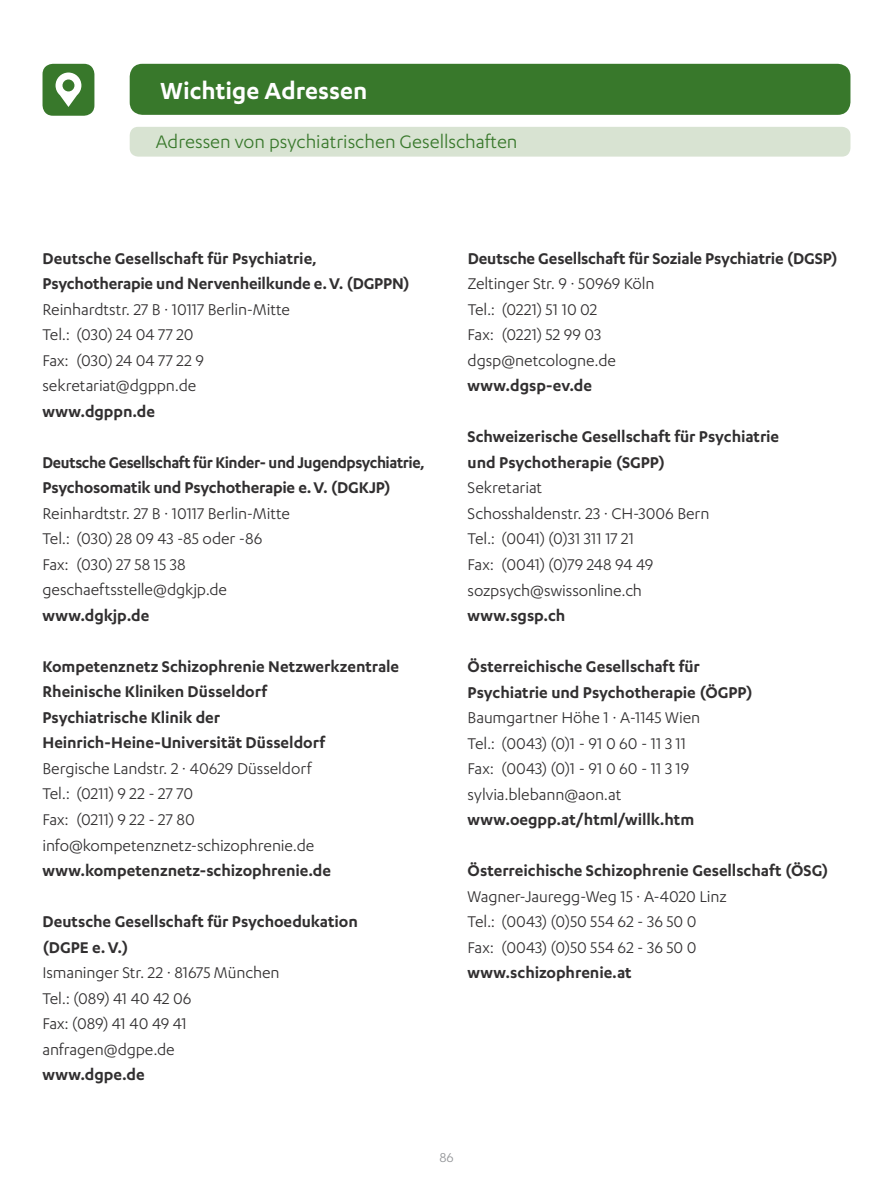
<style>
.page{position:relative;width:893px;height:1191px;background:#fff}
.page>*{position:absolute;margin:0;border:0;box-sizing:border-box;transform-origin:0 0}
.t1{font:600 27px "Karbon";color:#fff}
.t2{font:21px "Karbon";color:#38782b}
.t3{font:18px/25.5px "Karbon";letter-spacing:-.005em;color:#312f30}
.t4{font:600 18px/25.5px "Karbon";letter-spacing:-.005em;color:#312f30}
.t5{font:600 18px/25.5px "Karbon";letter-spacing:-.005em;color:#312f30;scale:.96 1}
.t6{font:15px "Karbon";color:#939598}
</style>
<div class="page">
<div style="left:130px;top:64px;width:720px;height:51px;background:#38782b;border-radius:13px"></div>
<div style="left:43px;top:64px;width:51px;height:52px;background:#38782b;border-radius:10px"></div>
<svg style="left:56px;top:73px;width:25px;height:34px"></svg>
<div style="left:130px;top:127px;width:720px;height:30px;background:#d8e3d2;border-radius:9px"></div>
<h1 class="t1" style="left:160px;top:75px;width:208px">Wichtige Adressen</h1>
<p class="t2" style="left:156px;top:130px;width:363px">Adressen von psychiatrischen Gesellschaften</p>
<p class="t4" style="left:43px;top:245px;width:369px">Deutsche Gesellschaft für Psychiatrie,<br>Psychotherapie und Nervenheilkunde e.V. (DGPPN)</p>
<p class="t3" style="left:43px;top:296px;width:249px">Reinhardtstr. 27 B · 10117 Berlin-Mitte<br>Tel.: (030) 24 04 77 20<br>Fax: (030) 24 04 77 22 9 sekretariat@dgppn.de</p>
<p class="t4" style="left:43px;top:398px;width:114px">www.dgppn.de</p>
<p class="t5" style="left:43px;top:449px;width:400px">Deutsche Gesellschaft für Kinder- und Jugendpsychiatrie,<br>Psychosomatik und Psychotherapie e.V. (DGKJP)</p>
<p class="t3" style="left:42px;top:500px;width:249px">Reinhardtstr. 27 B · 10117 Berlin-Mitte<br>Tel.: (030) 28 09 43 -85 oder -86<br>Fax: (030) 27 58 15 38 geschaeftsstelle@dgkjp.de</p>
<p class="t4" style="left:42px;top:602px;width:108px">www.dgkjp.de</p>
<p class="t4" style="left:42px;top:653px;width:358px">Kompetenznetz Schizophrenie Netzwerkzentrale Rheinische Kliniken Düsseldorf<br>Psychiatrische Klinik der Heinrich-Heine-Universität Düsseldorf</p>
<p class="t3" style="left:42px;top:755px;width:273px">Bergische Landstr. 2 · 40629 Düsseldorf<br>Tel.: (0211) 9 22 - 27 70<br>Fax: (0211) 9 22 - 27 80 info@kompetenznetz-schizophrenie.de</p>
<p class="t4" style="left:42px;top:857px;width:290px">www.kompetenznetz-schizophrenie.de</p>
<p class="t4" style="left:42px;top:908px;width:317px">Deutsche Gesellschaft für Psychoedukation (DGPE e.V.)</p>
<p class="t3" style="left:42px;top:959px;width:239px">Ismaninger Str. 22 · 81675 München<br>Tel.: (089) 41 40 42 06<br>Fax: (089) 41 40 49 41 anfragen@dgpe.de</p>
<p class="t4" style="left:42px;top:1061px;width:104px">www.dgpe.de</p>
<p class="t4" style="left:468px;top:245px;width:372px">Deutsche Gesellschaft für Soziale Psychiatrie (DGSP)</p>
<p class="t3" style="left:468px;top:271px;width:188px">Zeltinger Str. 9 · 50969 Köln<br>Tel.: (0221) 51 10 02<br>Fax: (0221) 52 99 03 dgsp@netcologne.de</p>
<p class="t4" style="left:468px;top:372px;width:126px">www.dgsp-ev.de</p>
<p class="t4" style="left:468px;top:423px;width:313px">Schweizerische Gesellschaft für Psychiatrie und Psychotherapie (SGPP)</p>
<p class="t3" style="left:468px;top:475px;width:243px">Sekretariat<br>Schosshaldenstr. 23 · CH -3006 Bern<br>Tel.: (0041) (0)31 311 17 21<br>Fax: (0041) (0)79 248 94 49 sozpsych@swissonline.ch</p>
<p class="t4" style="left:468px;top:602px;width:99px">www.sgsp.ch</p>
<p class="t4" style="left:468px;top:653px;width:287px">Österreichische Gesellschaft für<br>Psychiatrie und Psychotherapie (ÖGPP)</p>
<p class="t3" style="left:468px;top:704px;width:234px">Baumgartner Höhe 1 · A-1145 Wien<br>Tel.: (0043) (0)1 - 91 0 60 - 11 3 11<br>Fax: (0043) (0)1 - 91 0 60 - 11 3 19 sylvia.blebann@aon.at</p>
<p class="t4" style="left:468px;top:806px;width:228px">www.oegpp.at/html/willk.htm</p>
<p class="t4" style="left:468px;top:857px;width:362px">Österreichische Schizophrenie Gesellschaft (ÖSG)</p>
<p class="t3" style="left:468px;top:883px;width:261px">Wagner-Jauregg-Weg 15 · A-4020 Linz<br>Tel.: (0043) (0)50 554 62 - 36 50 0<br>Fax: (0043) (0)50 554 62 - 36 50 0</p>
<p class="t4" style="left:468px;top:959px;width:166px">www.schizophrenie.at</p>
<p class="t6" style="left:439px;top:1148px;width:16px">86</p>
</div>
